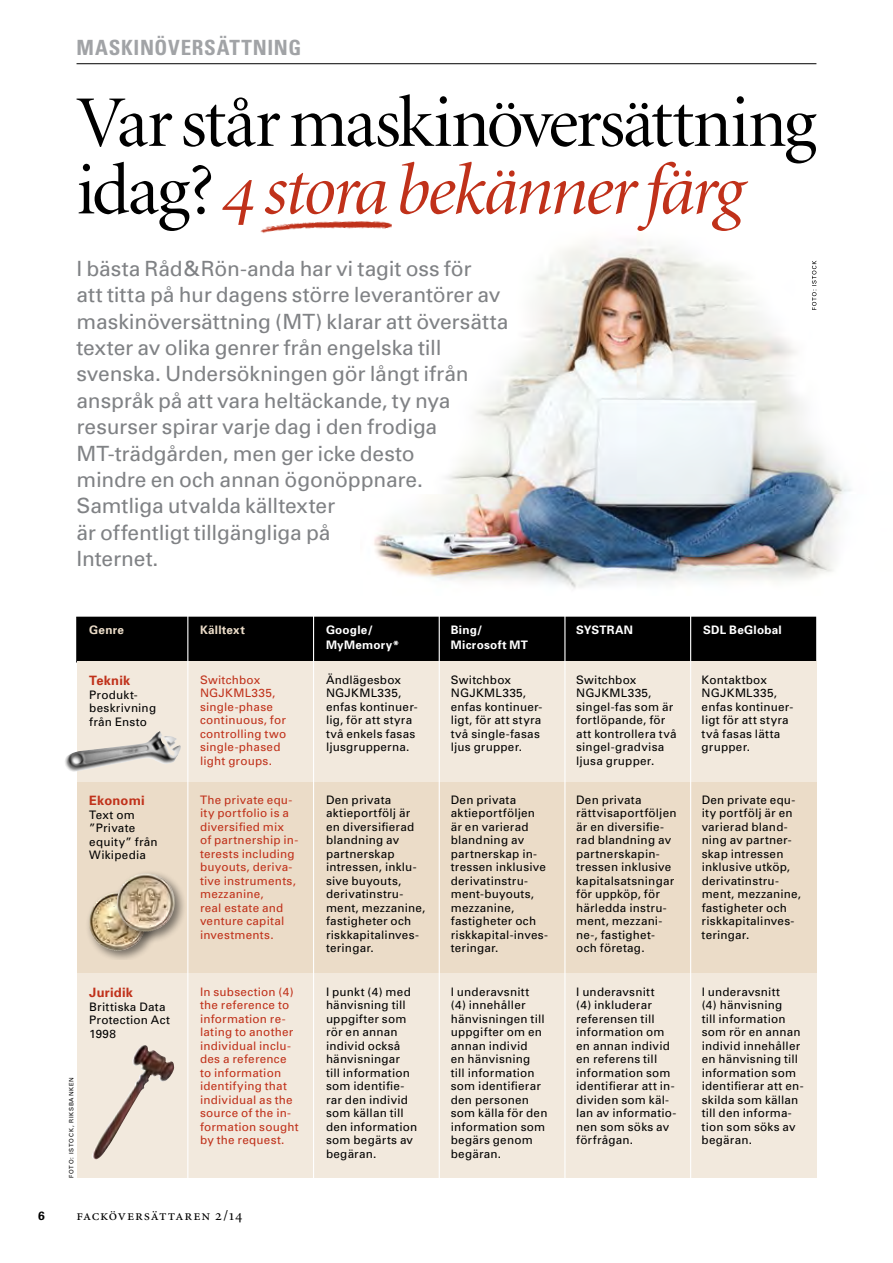
<style>
.page{position:relative;width:893px;height:1263px;background:#fff}
.page>*{position:absolute;margin:0;border:0;box-sizing:border-box;transform-origin:0 0}
.t1{font:72.75px/67.5px "Minion Display";letter-spacing:-.025em;color:#000}
.t2{font:21px/26.4px "Univers";letter-spacing:-.005em;color:#808285}
.t3{font:700 condensed 21px "Univers";letter-spacing:.035em;color:#a1a3a6}
.t4{font:15px "Minion Regular SC";letter-spacing:.055em;color:#000}
.t5{font:700 12.9px "Univers";letter-spacing:.015em;color:#c0311a}
.t6{font:700 12px "Univers";color:#000}
.t7{font:11.7px/13.5px "Univers";letter-spacing:.02em;color:#000}
.t8{font:11.7px/13.5px "Univers";letter-spacing:.02em;color:#c0311a}
.t9{font:700 11.7px/15px "Univers";letter-spacing:.02em;color:#fff}
.t10{font:700 11.7px "Univers";letter-spacing:.02em;color:#ebdcc8}
.t11{font:6px "Univers";color:#000}
.s1{font-family:"Minion Display Italic SC";color:#c0311a}
.s2{font-style:italic;color:#c0311a}
</style>
<div class="page">
<img style="left:374px;top:239px;width:477px;height:350px">
<div style="left:77px;top:617px;width:739px;height:45px;background:#000"></div>
<div style="left:77px;top:617px;width:739px;height:45px;border:1px solid #000"></div>
<div style="left:77px;top:662px;width:739px;height:516px;background:#f2e9dd"></div>
<div style="left:77px;top:782px;width:739px;height:191px;background:#ebdcc8"></div>
<hr style="left:77px;top:63px;width:739px;height:1px;background:#000">
<hr style="left:187px;top:613px;width:1px;height:572px;background:#fff">
<hr style="left:313px;top:613px;width:1px;height:572px;background:#fff">
<hr style="left:439px;top:613px;width:1px;height:572px;background:#fff">
<hr style="left:564px;top:613px;width:1px;height:572px;background:#fff">
<hr style="left:690px;top:613px;width:1px;height:572px;background:#fff">
<img style="left:65px;top:731px;width:116px;height:41px">
<div style="left:85px;top:890px;width:74px;height:70px;background:#000;opacity:.5"></div>
<img style="left:89px;top:893px;width:58px;height:57px">
<div style="left:113px;top:870px;width:74px;height:73px;background:#000;opacity:.5"></div>
<img style="left:117px;top:873px;width:58px;height:58px">
<img style="left:92px;top:1045px;width:82px;height:115px">
<img style="left:260px;top:221px;width:132px;height:24px">
<svg style="left:812px;top:261px;width:4px;height:49px"></svg>
<h2 class="t3" style="left:77px;top:35px;width:226px">MASKINÖVERSÄTTNING</h2>
<h1 class="t1" style="left:77px;top:92px;width:741px">Var står maskinöversättning idag? <span class="s1">4</span> <span class="s2">stora bekänner färg</span></h1>
<p class="t2" style="left:77px;top:255px;width:434px">I bästa Råd&amp;Rön-anda har vi tagit oss för<br>att titta på hur dagens större leverantörer av maskinöversättning (MT) klarar att översätta texter av olika genrer från engelska till svenska. Undersökningen gör långt ifrån anspråk på att vara heltäckande, ty nya resurser spirar varje dag i den frodiga MT-trädgården, men ger icke desto<br>mindre en och annan ögonöppnare.<br>Samtliga utvalda källtexter<br>är offentligt tillgängliga på<br>Internet.</p>
<p class="t10" style="left:89px;top:623px;width:36px">Genre</p>
<p class="t5" style="left:89px;top:673px;width:43px">Teknik</p>
<p class="t7" style="left:89px;top:688px;width:68px">Produkt&shy;beskrivning från Ensto</p>
<p class="t5" style="left:89px;top:793px;width:57px">Ekonomi</p>
<p class="t7" style="left:89px;top:808px;width:70px">Text om ”Private equity” från<br>Wikipedia</p>
<p class="t5" style="left:89px;top:985px;width:45px">Juridik</p>
<p class="t7" style="left:89px;top:1000px;width:82px">Brittiska Data<br>Protection Act<br>1998</p>
<p class="t11" style="left:68px;top:1127px;width:11px;rotate:-90deg">, Riksbanken</p>
<p class="t11" style="left:68px;top:1158px;width:12px;rotate:-90deg">: Istock</p>
<p class="t11" style="left:68px;top:1178px;width:10px;rotate:-90deg">Foto</p>
<p class="t10" style="left:200px;top:623px;width:46px">Källtext</p>
<p class="t9" style="left:326px;top:623px;width:75px">Google/<br>MyMemory*</p>
<p class="t9" style="left:451px;top:623px;width:79px">Bing/<br>Microsoft MT</p>
<p class="t9" style="left:576px;top:623px;width:58px">SYSTRAN</p>
<p class="t9" style="left:703px;top:623px;width:80px">SDL BeGlobal</p>
<p class="t8" style="left:200px;top:673px;width:88px">Switchbox<br>NGJKML335, single-phase continuous, for controlling two single-phased light groups.</p>
<p class="t7" style="left:326px;top:673px;width:93px">Ändlägesbox<br>NGJKML335, enfas kontinuer&shy;lig, för att styra två enkels fasas ljusgrupperna.</p>
<p class="t7" style="left:451px;top:673px;width:93px">Switchbox<br>NGJKML335, enfas kontinuer&shy;ligt, för att styra två single-fasas ljus grupper.</p>
<p class="t7" style="left:576px;top:673px;width:102px">Switchbox<br>NGJKML335, singel-fas som är fortlöpande, för att kontrollera två singel-gradvisa ljusa grupper.</p>
<p class="t7" style="left:702px;top:673px;width:93px">Kontaktbox<br>NGJKML335, enfas kontinuer&shy;ligt för att styra två fasas lätta grupper.</p>
<p class="t8" style="left:200px;top:793px;width:100px">The private equ&shy;ity portfolio is a diversified mix<br>of partnership in&shy;terests including buyouts, deriva&shy;tive instruments, mezzanine,<br>real estate and venture capital investments.</p>
<p class="t7" style="left:326px;top:793px;width:101px">Den privata aktieportfölj är en diversifierad blandning av partnerskap intressen, inklu&shy;sive buyouts, derivatinstru&shy;ment, mezzanine, fastigheter och riskkapitalinves&shy;teringar.</p>
<p class="t7" style="left:451px;top:793px;width:99px">Den privata aktieportföljen är en varierad blandning av partnerskap in&shy;tressen inklusive derivatinstru&shy;ment-buyouts, mezzanine, fastigheter och riskkapital-inves&shy;teringar.</p>
<p class="t7" style="left:576px;top:793px;width:102px">Den privata rättvisaportföljen är en diversifie&shy;rad blandning av partnerskapin&shy;tressen inklusive kapitalsatsningar för uppköp, för härledda instru&shy;ment, mezzani&shy;ne-, fastighet&shy;och företag.</p>
<p class="t7" style="left:702px;top:793px;width:101px">Den private equ&shy;ity portfölj är en varierad bland&shy;ning av partner&shy;skap intressen inklusive utköp, derivatinstru&shy;ment, mezzanine, fastigheter och riskkapitalinves&shy;teringar.</p>
<p class="t8" style="left:200px;top:985px;width:100px">In subsection (4) the reference to information re&shy;lating to another individual inclu&shy;des a reference to information identifying that individual as the source of the in&shy;formation sought by the request.</p>
<p class="t7" style="left:326px;top:985px;width:93px">I punkt (4) med hänvisning till uppgifter som rör en annan individ också hänvisningar<br>till information som identifie&shy;rar den individ som källan till den information som begärts av begäran.</p>
<p class="t7" style="left:451px;top:985px;width:98px">I underavsnitt<br>(4) innehåller hänvisningen till uppgifter om en annan individ<br>en hänvisning<br>till information som identifierar den personen som källa för den information som begärs genom begäran.</p>
<p class="t7" style="left:576px;top:985px;width:102px">I underavsnitt<br>(4) inkluderar referensen till information om en annan individ en referens till information som identifierar att in&shy;dividen som käl&shy;lan av informatio&shy;nen som söks av förfrågan.</p>
<p class="t7" style="left:702px;top:985px;width:103px">I underavsnitt<br>(4) hänvisning<br>till information som rör en annan individ innehåller en hänvisning till information som identifierar att en&shy;skilda som källan till den informa&shy;tion som söks av begäran.</p>
<p class="t6" style="left:38px;top:1209px;width:8px">6</p>
<p class="t4" style="left:77px;top:1208px;width:167px">facköversättaren 2/14</p>
</div>
